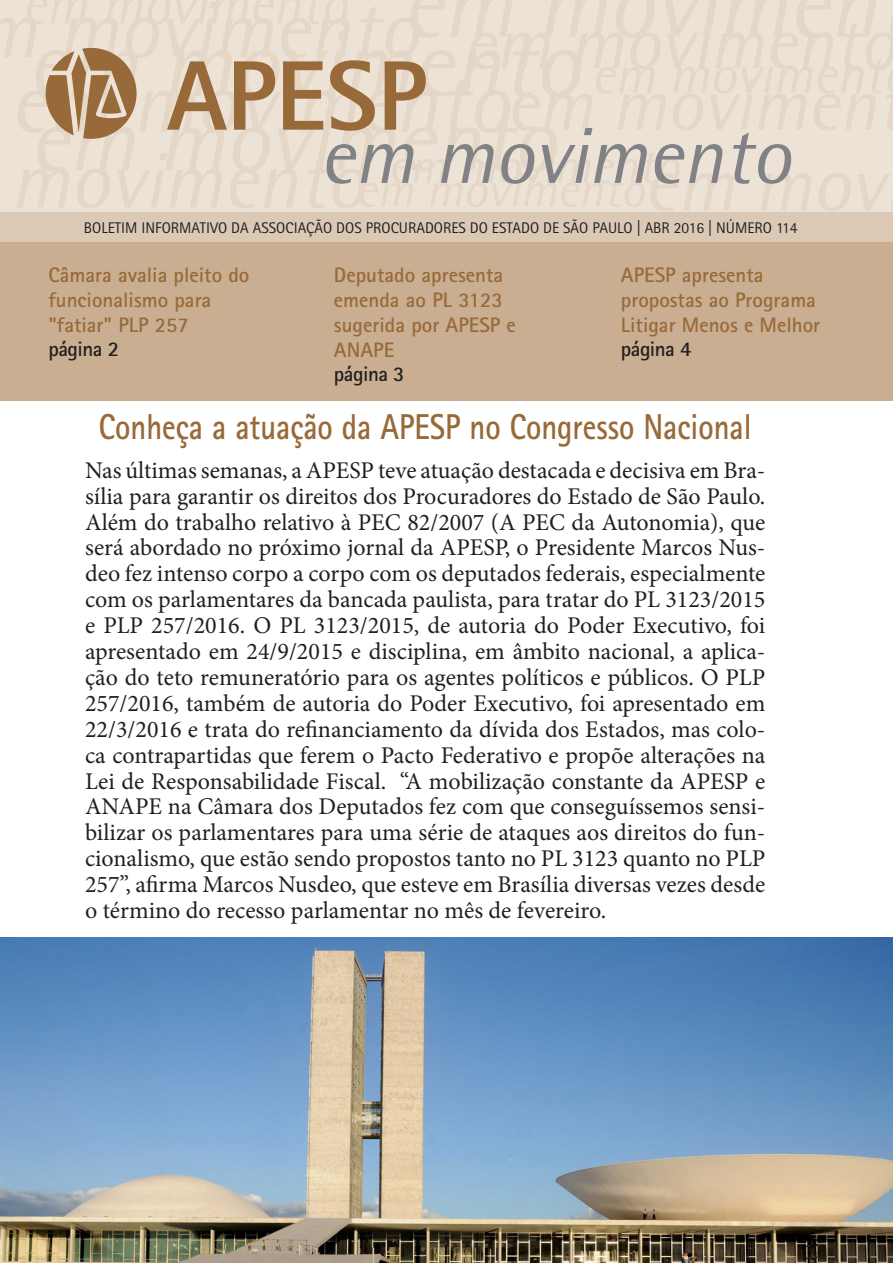
<style>
.page{position:relative;width:893px;height:1263px;background:#fff}
.page>*{position:absolute;margin:0;border:0;box-sizing:border-box;transform-origin:0 0}
.t1{font:700 36px "Rotis Sans Serif Std";color:#986a39;scale:.85 1}
.t2{font:24px/26px "Minion Pro";color:#231f20;text-align:justify}
.t3{font:700 21px/24.8px "Rotis Sans Serif Std";color:#986a39}
.t4{font:15.45px "Rotis Sans Serif Std";color:#231f20}
.s1{color:#231f20}
</style>
<div class="page">
<svg style="left:0;top:0;width:893px;height:211px"></svg>
<div style="left:0;top:241px;width:893px;height:159px;background:#c9ae92"></div>
<div style="left:0;top:212px;width:893px;height:30px;background:#dbc9b6"></div>
<img style="left:0;top:938px;width:893px;height:325px">
<p class="t4" style="left:84px;top:219px;width:715px">BOLETIM INFORMATIVO DA ASSOCIAÇÃO DOS PROCURADORES DO ESTADO DE SÃO PAULO | ABR 2016 | NÚMERO 114</p>
<p class="t3" style="left:48px;top:262px;width:202px">Câmara avalia pleito do funcionalismo para "fatiar" PLP 257<br><span class="s1">página 2</span></p>
<p class="t3" style="left:334px;top:262px;width:183px">Deputado apresenta emenda ao PL 3123 sugerida por APESP e<br>ANAPE<br><span class="s1">página 3</span></p>
<p class="t3" style="left:621px;top:262px;width:201px">APESP apresenta propostas ao Programa<br>Litigar Menos e Melhor <span class="s1">página 4</span></p>
<p class="t1" style="left:99px;top:404px;width:769px">Conheça a atuação da APESP no Congresso Nacional</p>
<p class="t2" style="left:85px;top:457px;width:682px">Nas últimas semanas, a APESP teve atuação destacada e decisiva em Bra&shy;sília para garantir os direitos dos Procuradores do Estado de São Paulo.<br>Além do trabalho relativo à PEC 82/2007 (A PEC da Autonomia), que será abordado no próximo jornal da APESP, o Presidente Marcos Nus&shy;deo fez intenso corpo a corpo com os deputados federais, especialmente com os parlamentares da bancada paulista, para tratar do PL 3123/2015 e PLP 257/2016. O PL 3123/2015, de autoria do Poder Executivo, foi apresentado em 24/9/2015 e disciplina, em âmbito nacional, a aplica&shy;ção do teto remuneratório para os agentes políticos e públicos. O PLP 257/2016, também de autoria do Poder Executivo, foi apresentado em 22/3/2016 e trata do refinanciamento da dívida dos Estados, mas colo&shy;ca contrapartidas que ferem o Pacto Federativo e propõe alterações na Lei de Responsabilidade Fiscal. “A mobilização constante da APESP e ANAPE na Câmara dos Deputados fez com que conseguíssemos sensi&shy;bilizar os parlamentares para uma série de ataques aos direitos do fun&shy;cionalismo, que estão sendo propostos tanto no PL 3123 quanto no PLP 257”, afirma Marcos Nusdeo, que esteve em Brasília diversas vezes desde o término do recesso parlamentar no mês de fevereiro.</p>
</div>
